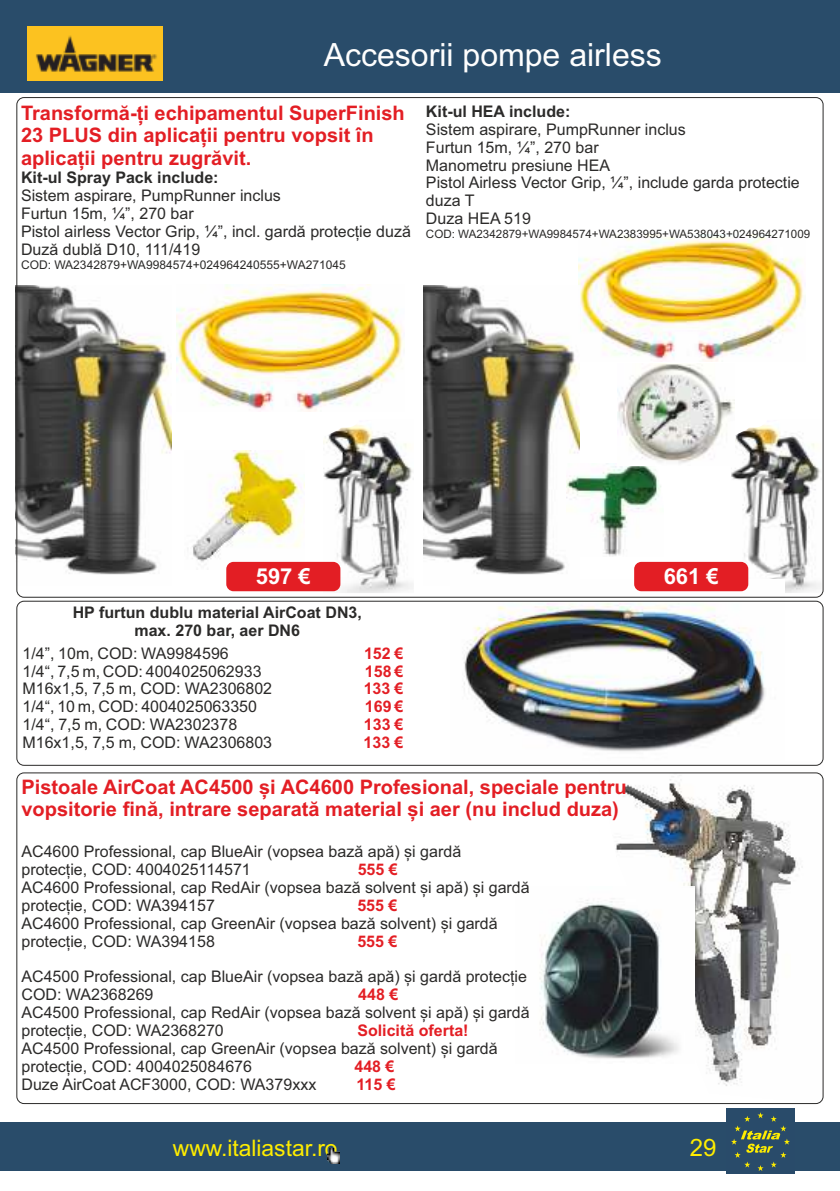
<style>
.page{position:relative;width:840px;height:1191px;background:#fff}
.page>*{position:absolute;margin:0;border:0;box-sizing:border-box;transform-origin:0 0}
.t1{font:32px "Arial";color:#fefefe}
.t2{font:24px "Arial";color:#ffed00}
.t3{font:22.8px "Arial";color:#ffed00}
.t4{font:700 22px "Arial";color:#fefefe}
.t5{font:700 20px/22.4px "Arial";color:#e31e24}
.t6{font:16px/17.8px "Arial";color:#2b2a29}
.t7{font:700 16px/17.8px "Arial";color:#2b2a29;text-align:center}
.t8{font:700 16px "Arial";color:#e31e24}
.t9{font:12px "Arial";color:#2b2a29}
.t10{font:11.6px "Arial";color:#2b2a29}
</style>
<div class="page">
<div style="left:0;top:1122px;width:839px;height:48px;background:#294c6a"></div>
<div style="left:0;top:0;width:839px;height:93px;background:#294c6a"></div>
<img style="left:327px;top:1148px;width:12px;height:15px">
<div style="left:726px;top:1108px;width:68px;height:66px;background:#294b6a"></div>
<svg style="left:731px;top:1112px;width:58px;height:59px"></svg>
<img style="left:578px;top:235px;width:226px;height:126px">
<img style="left:423px;top:285px;width:155px;height:290px">
<img style="left:730px;top:424px;width:90px;height:169px">
<img style="left:566px;top:463px;width:95px;height:93px">
<img style="left:617px;top:363px;width:116px;height:102px">
<img style="left:615px;top:761px;width:207px;height:342px">
<img style="left:450px;top:579px;width:334px;height:189px">
<img style="left:539px;top:886px;width:154px;height:177px">
<img style="left:177px;top:284px;width:226px;height:127px">
<img style="left:16px;top:285px;width:155px;height:300px">
<div style="left:17px;top:601px;width:805px;height:164px;border:1px solid #2b2a29;border-radius:7px"></div>
<img style="left:187px;top:451px;width:117px;height:116px">
<img style="left:323px;top:424px;width:90px;height:169px">
<div style="left:226px;top:562px;width:114px;height:29px;background:#e31e24;border-radius:7px"></div>
<div style="left:633px;top:562px;width:114px;height:29px;background:#e31e24;border-radius:7px"></div>
<img style="left:27px;top:27px;width:135px;height:54px">
<h1 class="t1" style="left:323px;top:43px;width:339px">Accesorii pompe airless</h1>
<p class="t5" style="left:21px;top:104px;width:385px">Transformă-ți echipamentul SuperFinish<br>23 PLUS din aplicații pentru vopsit în aplicații pentru zugrăvit.</p>
<p class="t7" style="left:21px;top:170px;width:199px">Kit-ul Spray Pack include:</p>
<p class="t6" style="left:21px;top:188px;width:391px">Sistem aspirare, PumpRunner inclus<br>Furtun 15m, ¼”, 270 bar<br>Pistol airless Vector Grip, ¼”, incl. gardă protecție duză Duză dublă D10, 111/419</p>
<p class="t9" style="left:21px;top:260px;width:326px">COD: WA2342879+WA9984574+024964240555+WA271045</p>
<p class="t7" style="left:426px;top:104px;width:146px">Kit-ul HEA include:</p>
<p class="t6" style="left:426px;top:122px;width:375px">Sistem aspirare, PumpRunner inclus<br>Furtun 15m, ¼”, 270 bar<br>Manometru presiune HEA<br>Pistol Airless Vector Grip, ¼”, include garda protectie duza T<br>Duza HEA 519</p>
<p class="t10" style="left:426px;top:230px;width:385px">COD: WA2342879+WA9984574+WA2383995+WA538043+024964271009</p>
<h3 class="t4" style="left:256px;top:568px;width:57px">597 €</h3>
<p class="t7" style="left:73px;top:604px;width:290px">HP furtun dublu material AirCoat DN3, max. 270 bar, aer DN6</p>
<p class="t6" style="left:22px;top:645px;width:208px">1/4”, 10m, COD: WA9984596</p>
<p class="t8" style="left:364px;top:647px;width:41px">152 €</p>
<p class="t6" style="left:22px;top:663px;width:240px">1/4“, 7,5 m, COD: 4004025062933</p>
<p class="t8" style="left:365px;top:665px;width:40px">158 €</p>
<p class="t6" style="left:22px;top:681px;width:251px">M16x1,5, 7,5 m, COD: WA2306802</p>
<p class="t8" style="left:363px;top:683px;width:41px">133 €</p>
<p class="t6" style="left:22px;top:699px;width:236px">1/4“, 10 m, COD: 4004025063350</p>
<p class="t8" style="left:364px;top:700px;width:40px">169 €</p>
<p class="t6" style="left:22px;top:717px;width:216px">1/4“, 7,5 m, COD: WA2302378</p>
<p class="t8" style="left:363px;top:718px;width:41px">133 €</p>
<p class="t6" style="left:22px;top:735px;width:251px">M16x1,5, 7,5 m, COD: WA2306803</p>
<p class="t8" style="left:363px;top:736px;width:41px">133 €</p>
<h3 class="t4" style="left:663px;top:568px;width:57px">661 €</h3>
<p class="t5" style="left:21px;top:777px;width:606px">Pistoale AirCoat AC4500 și AC4600 Profesional, speciale pentru vopsitorie fină, intrare separată material și aer (nu includ duza)</p>
<p class="t6" style="left:21px;top:844px;width:441px">AC4600 Professional, cap BlueAir (vopsea bază apă) și gardă protecție, COD: 4004025114571</p>
<p class="t8" style="left:357px;top:863px;width:42px">555 €</p>
<p class="t6" style="left:21px;top:880px;width:509px">AC4600 Professional, cap RedAir (vopsea bază solvent și apă) și gardă protecție, COD: WA394157</p>
<p class="t8" style="left:357px;top:899px;width:42px">555 €</p>
<p class="t6" style="left:21px;top:915px;width:477px">AC4600 Professional, cap GreenAir (vopsea bază solvent) și gardă protecție, COD: WA394158</p>
<p class="t8" style="left:357px;top:935px;width:42px">555 €</p>
<p class="t6" style="left:21px;top:969px;width:507px">AC4500 Professional, cap BlueAir (vopsea bază apă) și gardă protecție<br>COD: WA2368269</p>
<p class="t8" style="left:358px;top:988px;width:42px">448 €</p>
<p class="t6" style="left:21px;top:1005px;width:509px">AC4500 Professional, cap RedAir (vopsea bază solvent și apă) și gardă protecție, COD: WA2368270</p>
<p class="t8" style="left:357px;top:1024px;width:113px">Solicită oferta!</p>
<p class="t6" style="left:21px;top:1040px;width:477px">AC4500 Professional, cap GreenAir (vopsea bază solvent) și gardă protecție, COD: 4004025084676</p>
<p class="t8" style="left:354px;top:1060px;width:42px">448 €</p>
<p class="t6" style="left:21px;top:1076px;width:296px">Duze AirCoat ACF3000, COD: WA379xxx</p>
<p class="t8" style="left:356px;top:1078px;width:41px">115 €</p>
<h3 class="t3" style="left:173px;top:1139px;width:166px">www.italiastar.ro</h3>
<h2 class="t2" style="left:689px;top:1138px;width:28px">29</h2>
</div>
